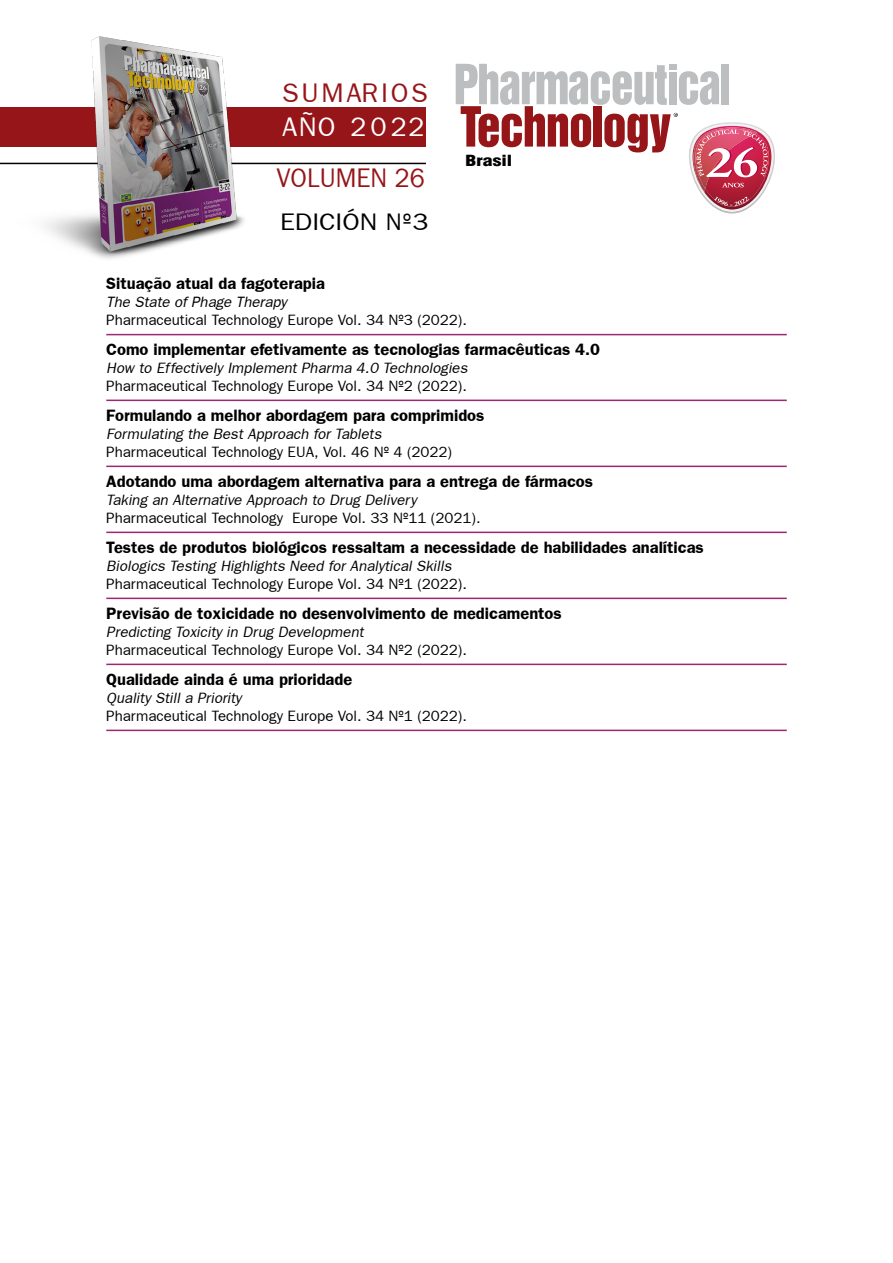
<style>
.page{position:relative;width:893px;height:1263px;background:#fff}
.page>*{position:absolute;margin:0;border:0;box-sizing:border-box;transform-origin:0 0}
.t1{font:27px "Frankfurt Gothic Plain";color:#961518;scale:.93 1}
.t2{font:27px "Frankfurt Gothic Plain";letter-spacing:.1em;color:#961518}
.t3{font:27px "Frankfurt Gothic Plain";letter-spacing:.045em;color:#fff}
.t4{font:24px "Frankfurt Gothic Plain";color:#000;scale:1.1 1}
.t5{font:700 16.5px "Frankfurt Gothic";color:#000}
.t6{font:15px "Frankfurt Gothic Plain";color:#000}
.t7{font:italic 15px "Frankfurt Gothic Plain";color:#000}
.t8{font:italic 15px "Frankfurt Gothic";color:#000}
.t9{font:15px "Switzerland Cond Black Plain";color:#000;scale:1.3 1}
</style>
<div class="page">
<div style="left:0;top:108px;width:426px;height:39px;background:#961518"></div>
<hr style="left:0;top:163px;width:426px;height:1px;background:#000">
<svg style="left:273px;top:162px;width:153px;height:3px"></svg>
<svg style="left:456px;top:64px;width:319px;height:149px"></svg>
<hr style="left:106px;top:334px;width:681px;height:1px;background:#9d2772">
<hr style="left:106px;top:400px;width:681px;height:1px;background:#9d2772">
<hr style="left:106px;top:466px;width:681px;height:1px;background:#9d2772">
<hr style="left:106px;top:532px;width:681px;height:1px;background:#9d2772">
<hr style="left:106px;top:598px;width:681px;height:1px;background:#9d2772">
<hr style="left:106px;top:664px;width:681px;height:1px;background:#9d2772">
<hr style="left:106px;top:730px;width:681px;height:1px;background:#9d2772">
<img style="left:13px;top:36px;width:248px;height:223px">
<h1 class="t2" style="left:282px;top:77px;width:147px">SUMARIOS</h1>
<h1 class="t3" style="left:282px;top:111px;width:143px">AÑO 2022</h1>
<h1 class="t1" style="left:276px;top:162px;width:161px">VOLUMEN 26</h1>
<h2 class="t4" style="left:280px;top:208px;width:136px">EDICIÓN Nº3</h2>
<p class="t9" style="left:466px;top:151px;width:37px">Brasil</p>
<p class="t5" style="left:106px;top:273px;width:220px">Situação atual da fagoterapia</p>
<p class="t8" style="left:106px;top:293px;width:182px">The State of Phage Therapy</p>
<p class="t6" style="left:106px;top:311px;width:362px">Pharmaceutical Technology Europe Vol. 34 Nº3 (2022).</p>
<p class="t5" style="left:106px;top:339px;width:495px">Como implementar efetivamente as tecnologias farmacêuticas 4.0</p>
<p class="t7" style="left:106px;top:359px;width:366px">How to Effectively Implement Pharma 4.0 Technologies</p>
<p class="t6" style="left:106px;top:377px;width:362px">Pharmaceutical Technology Europe Vol. 34 Nº2 (2022).</p>
<p class="t5" style="left:106px;top:405px;width:380px">Formulando a melhor abordagem para comprimidos</p>
<p class="t7" style="left:106px;top:425px;width:280px">Formulating the Best Approach for Tablets</p>
<p class="t6" style="left:106px;top:443px;width:347px">Pharmaceutical Technology EUA, Vol. 46 Nº 4 (2022)</p>
<p class="t5" style="left:106px;top:471px;width:488px">Adotando uma abordagem alternativa para a entrega de fármacos</p>
<p class="t7" style="left:106px;top:491px;width:312px">Taking an Alternative Approach to Drug Delivery</p>
<p class="t6" style="left:106px;top:509px;width:376px">Pharmaceutical Technology Europe Vol. 33 Nº11 (2021).</p>
<p class="t5" style="left:106px;top:537px;width:599px">Testes de produtos biológicos ressaltam a necessidade de habilidades analíticas</p>
<p class="t7" style="left:106px;top:557px;width:350px">Biologics Testing Highlights Need for Analytical Skills</p>
<p class="t6" style="left:106px;top:575px;width:362px">Pharmaceutical Technology Europe Vol. 34 Nº1 (2022).</p>
<p class="t5" style="left:106px;top:603px;width:457px">Previsão de toxicidade no desenvolvimento de medicamentos</p>
<p class="t7" style="left:106px;top:623px;width:262px">Predicting Toxicity in Drug Development</p>
<p class="t6" style="left:106px;top:641px;width:362px">Pharmaceutical Technology Europe Vol. 34 Nº2 (2022).</p>
<p class="t5" style="left:106px;top:669px;width:247px">Qualidade ainda é uma prioridade</p>
<p class="t7" style="left:106px;top:689px;width:137px">Quality Still a Priority</p>
<p class="t6" style="left:106px;top:707px;width:362px">Pharmaceutical Technology Europe Vol. 34 Nº1 (2022).</p>
</div>
